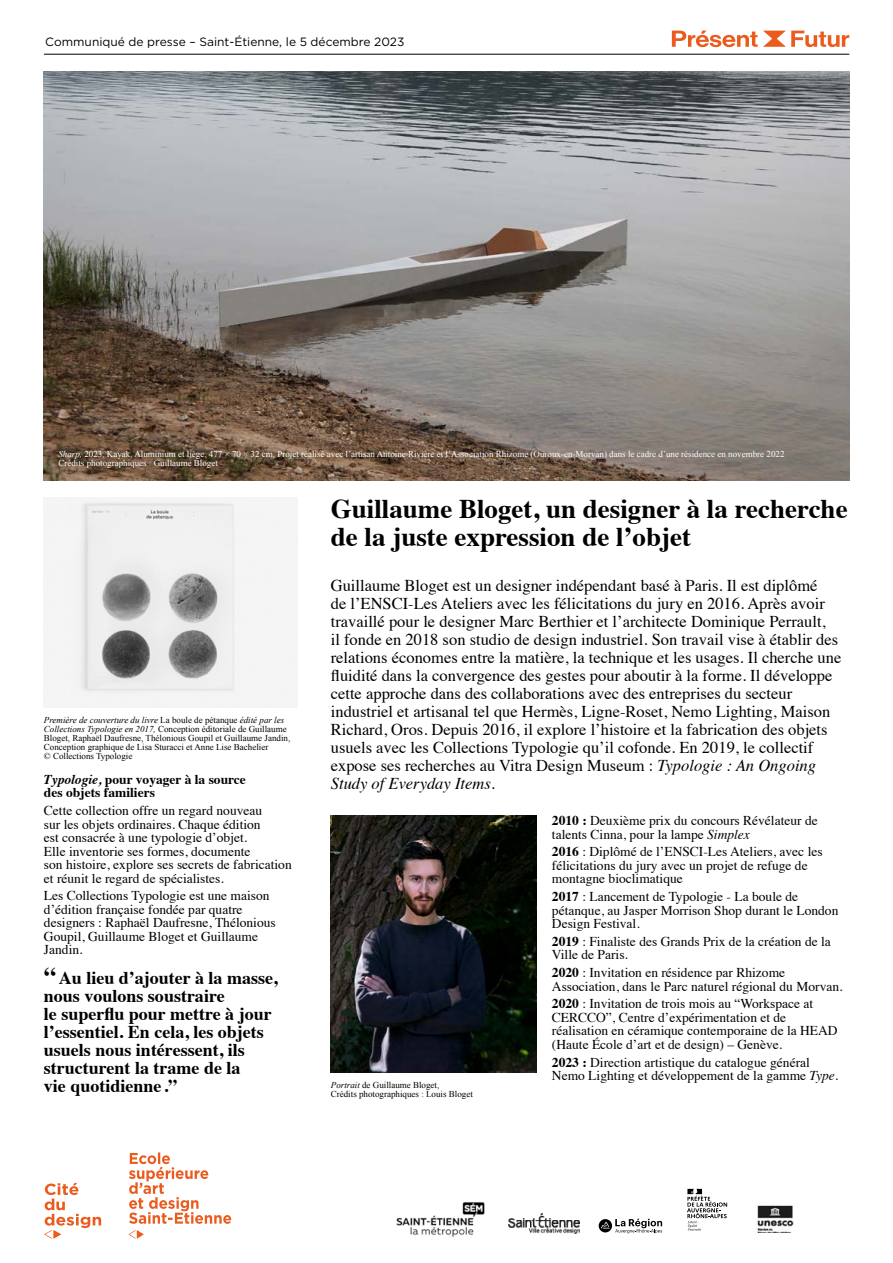
<style>
.page{position:relative;width:893px;height:1263px;background:#fff}
.page>*{position:absolute;margin:0;border:0;box-sizing:border-box;transform-origin:0 0}
.t1{font:700 27px/28.5px "Times";color:#000}
.t2{font:700 18px/18px "Times";color:#000}
.t3{font:16.5px/18px "Times";color:#000}
.t4{font:13.5px/13.5px "Times";color:#000}
.t5{font:700 13.5px/13.5px "Times";color:#000}
.t6{font:12px "Gotham";color:#000}
.t7{font:9px/9px "Times New Roman";color:#000}
.t8{font:9px/9px "Times New Roman";color:#fff}
.s1{font-style:italic}
.s2{font-size:24px}
.s3{font-weight:700}
</style>
<div class="page">
<hr style="left:44px;top:54px;width:805px;height:1px;background:#000">
<img style="left:396px;top:1202px;width:89px;height:35px">
<img style="left:508px;top:1213px;width:72px;height:21px">
<svg style="left:599px;top:1219px;width:63px;height:14px"></svg>
<img style="left:757px;top:1205px;width:37px;height:28px">
<svg style="left:687px;top:1189px;width:40px;height:41px"></svg>
<img style="left:43px;top:71px;width:806px;height:409px">
<svg style="left:129px;top:1230px;width:15px;height:9px"></svg>
<svg style="left:129px;top:1152px;width:102px;height:72px"></svg>
<svg style="left:44px;top:1182px;width:57px;height:57px"></svg>
<svg style="left:672px;top:31px;width:177px;height:16px"></svg>
<img style="left:43px;top:498px;width:254px;height:209px">
<img style="left:331px;top:815px;width:206px;height:258px">
<p class="t6" style="left:45px;top:34px;width:361px">Communiqué de presse – Saint-Étienne, le 5 décembre 2023</p>
<p class="t8" style="left:58px;top:449px;width:727px"><span class="s1">Sharp,</span> 2023, Kayak, Aluminium et liège, 477 × 70 × 32 cm, Projet réalisé avec l’artisan Antoine Rivière et l’Association Rhizome (Ouroux-en-Morvan) dans le cadre d’une résidence en novembre 2022<br>Crédits photographiques : Guillaume Bloget</p>
<p class="t7" style="left:44px;top:715px;width:248px"><span class="s1">Première de couverture du livre</span> La boule de pétanque <span class="s1">édité par les Collections Typologie en 2017,</span> Conception éditoriale de Guillaume Bloget, Raphaël Daufresne, Thélonious Goupil et Guillaume Jandin, Conception graphique de Lisa Sturacci et Anne Lise Bachelier<br>© Collections Typologie</p>
<p class="t5" style="left:44px;top:771px;width:204px"><span class="s1">Typologie,</span> pour voyager à la source des objets familiers</p>
<p class="t4" style="left:44px;top:802px;width:249px">Cette collection offre un regard nouveau<br>sur les objets ordinaires. Chaque édition<br>est consacrée à une typologie d’objet.<br>Elle inventorie ses formes, documente<br>son histoire, explore ses secrets de fabrication et réunit le regard de spécialistes.</p>
<p class="t4" style="left:44px;top:888px;width:233px">Les Collections Typologie est une maison d’édition française fondée par quatre designers : Raphaël Daufresne, Thélonious Goupil, Guillaume Bloget et Guillaume Jandin.</p>
<h2 class="t2" style="left:44px;top:967px;width:235px"><span class="s2">“</span> Au lieu d’ajouter à la masse, nous voulons soustraire<br>le superflu pour mettre à jour l’essentiel. En cela, les objets usuels nous intéressent, ils structurent la trame de la<br>vie quotidienne .”</h2>
<h1 class="t1" style="left:331px;top:492px;width:518px">Guillaume Bloget, un designer à la recherche de la juste expression de l’objet</h1>
<p class="t3" style="left:331px;top:575px;width:512px">Guillaume Bloget est un designer indépendant basé à Paris. Il est diplômé<br>de l’ENSCI-Les Ateliers avec les félicitations du jury en 2016. Après avoir travaillé pour le designer Marc Berthier et l’architecte Dominique Perrault,<br>il fonde en 2018 son studio de design industriel. Son travail vise à établir des relations économes entre la matière, la technique et les usages. Il cherche une fluidité dans la convergence des gestes pour aboutir à la forme. Il développe cette approche dans des collaborations avec des entreprises du secteur industriel et artisanal tel que Hermès, Ligne-Roset, Nemo Lighting, Maison Richard, Oros. Depuis 2016, il explore l’histoire et la fabrication des objets usuels avec les Collections Typologie qu’il cofonde. En 2019, le collectif expose ses recherches au Vitra Design Museum : <span class="s1">Typologie : An Ongoing Study of Everyday Items.</span></p>
<p class="t7" style="left:331px;top:1080px;width:144px"><span class="s1">Portrait</span> de Guillaume Bloget,<br>Crédits photographiques : Louis Bloget</p>
<p class="t4" style="left:552px;top:813px;width:267px"><span class="s3">2010 :</span> Deuxième prix du concours Révélateur de talents Cinna, pour la lampe <span class="s1">Simplex</span></p>
<p class="t4" style="left:552px;top:844px;width:272px"><span class="s3">2016</span> : Diplômé de l’ENSCI-Les Ateliers, avec les félicitations du jury avec un projet de refuge de montagne bioclimatique</p>
<p class="t4" style="left:552px;top:889px;width:288px"><span class="s3">2017</span> : Lancement de Typologie - La boule de pétanque, au Jasper Morrison Shop durant le London<br>Design Festival.</p>
<p class="t4" style="left:552px;top:933px;width:280px"><span class="s3">2019</span> : Finaliste des Grands Prix de la création de la<br>Ville de Paris.</p>
<p class="t4" style="left:552px;top:965px;width:292px"><span class="s3">2020</span> : Invitation en résidence par Rhizome<br>Association, dans le Parc naturel régional du Morvan.</p>
<p class="t4" style="left:552px;top:996px;width:287px"><span class="s3">2020</span> : Invitation de trois mois au “Workspace at CERCCO”, Centre d’expérimentation et de réalisation en céramique contemporaine de la HEAD (Haute École d’art et de design) – Genève.</p>
<p class="t4" style="left:552px;top:1054px;width:288px"><span class="s3">2023 :</span> Direction artistique du catalogue général<br>Nemo Lighting et développement de la gamme <span class="s1">Type.</span></p>
</div>
